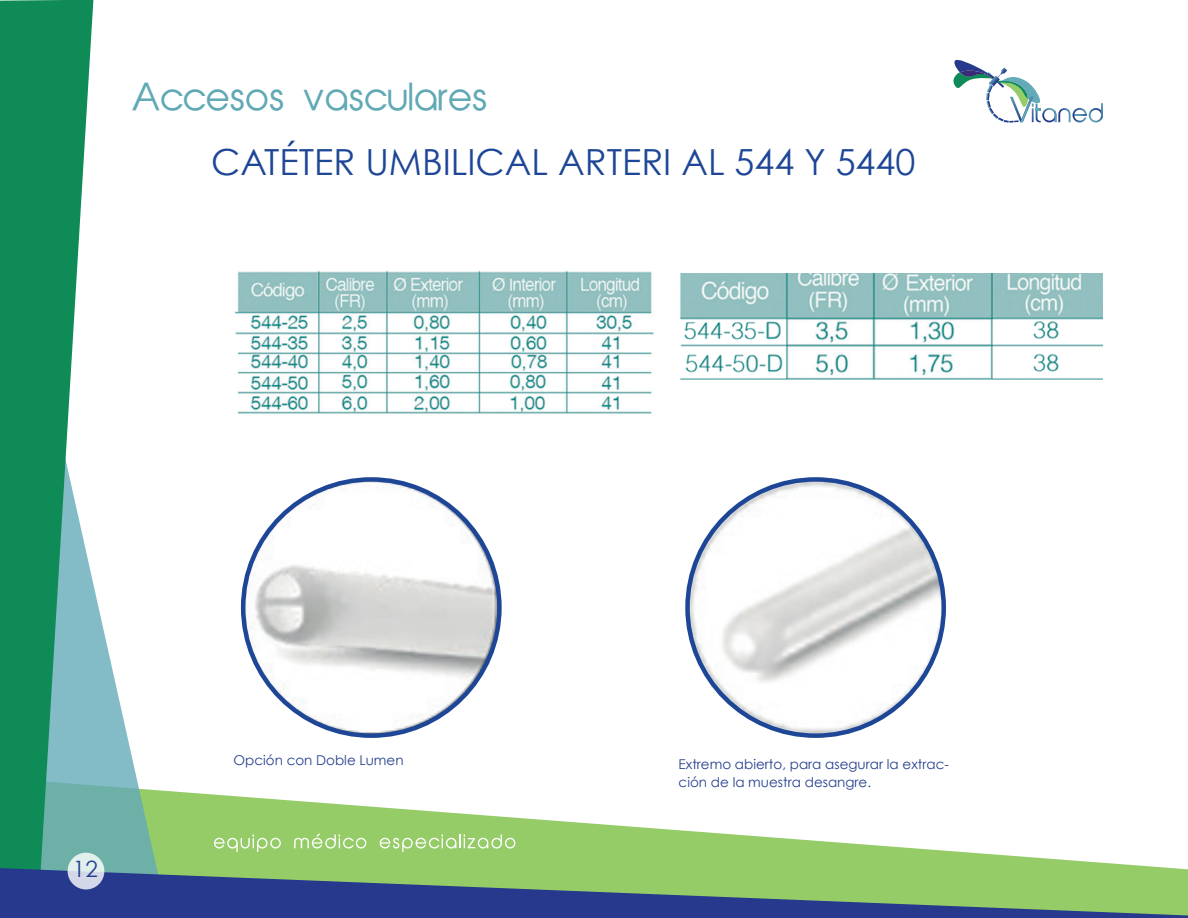
<style>
.page{position:relative;width:1188px;height:918px;background:#fff}
.page>*{position:absolute;margin:0;border:0;box-sizing:border-box;transform-origin:0 0}
.t1{font:36px "Century Gothic";color:#1e4697}
.t2{font:36px "Abeatby Kai";color:#60a9b5}
.t3{font:22.5px "Century Gothic";color:#253f8e}
.t4{font:13.5px/18px "Century Gothic";color:#253f8e}
</style>
<div class="page">
<svg style="left:168px;top:791px;width:1002px;height:77px"></svg>
<svg style="left:93px;top:583px;width:75px;height:285px"></svg>
<svg style="left:0;top:0;width:93px;height:868px;background:#399e79"></svg>
<svg style="left:0;top:868px;width:1188px;height:50px;background:#5a7f7b"></svg>
<svg style="left:953px;top:59px;width:150px;height:64px"></svg>
<svg style="left:214px;top:834px;width:67px;height:18px"></svg>
<svg style="left:380px;top:834px;width:135px;height:18px;background:#a9d585"></svg>
<svg style="left:294px;top:833px;width:72px;height:16px"></svg>
<div style="left:68px;top:853px;width:36px;height:36px;background:linear-gradient(to right,#dae2ea,#dbe4eb);border-radius:50%"></div>
<img style="left:680px;top:274px;width:423px;height:106px">
<img style="left:234px;top:270px;width:420px;height:144px">
<img style="left:243px;top:479px;width:256px;height:257px;border-radius:128px">
<img style="left:689px;top:481px;width:255px;height:254px">
<h1 class="t2" style="left:132px;top:83px;width:359px">Accesos vasculares</h1>
<h1 class="t1" style="left:211px;top:140px;width:706px">CATÉTER UMBILICAL ARTERI AL 544 Y 5440</h1>
<h2 class="t3" style="left:73px;top:855px;width:26px">12</h2>
<p class="t4" style="left:233px;top:751px;width:172px">Opción con Doble Lumen</p>
<p class="t4" style="left:679px;top:755px;width:272px">Extremo abierto, para asegurar la extrac&shy;ción de la muestra desangre.</p>
</div>
